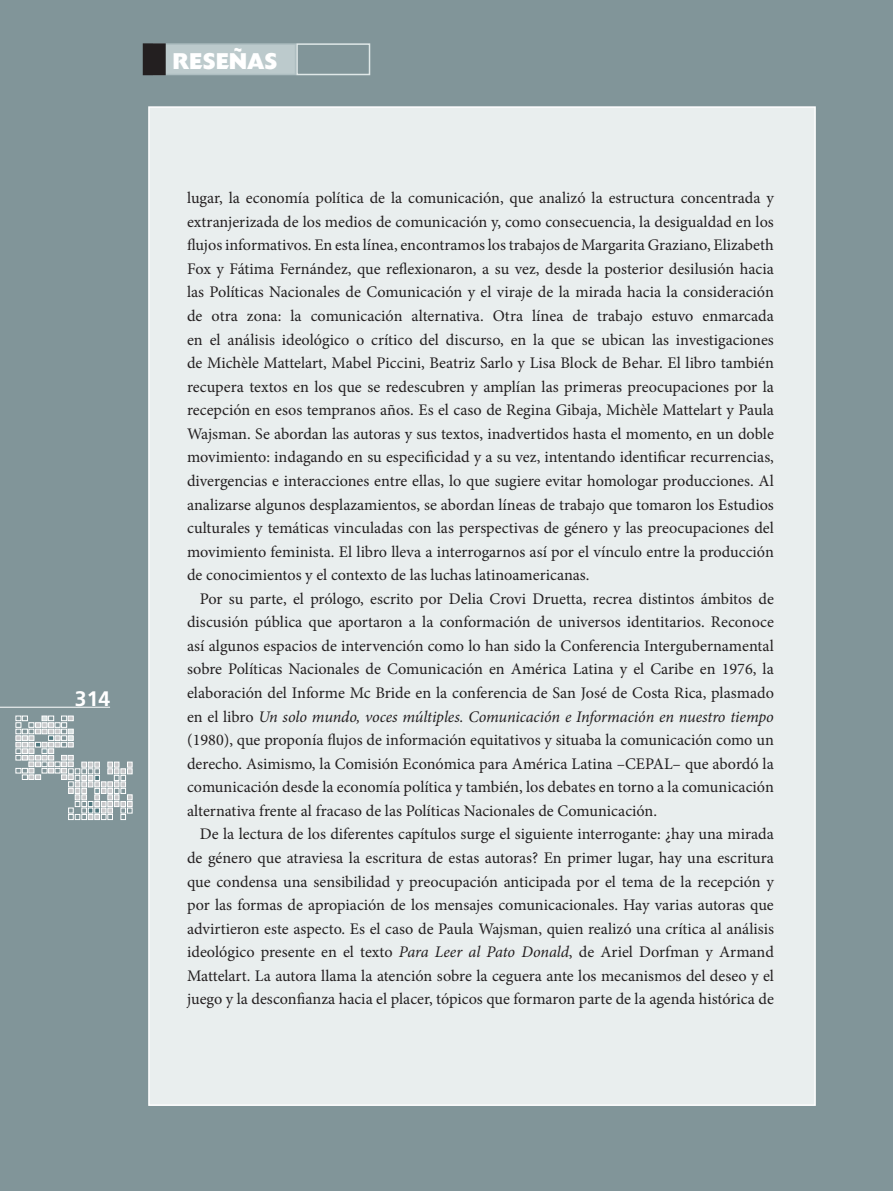
<style>
.page{position:relative;width:893px;height:1191px;background:#819599}
.page>*{position:absolute;margin:0;border:0;box-sizing:border-box;transform-origin:0 0}
.t1{font:700 22.5px "Delta";color:#fff}
.t2{font:700 21px "Frutiger";color:#fff}
.t3{font:16.2px/23.5px "Minion Pro";color:#231f20;text-align:justify}
.s1{font-style:italic}
</style>
<div class="page">
<svg style="left:16px;top:716px;width:116px;height:103px"></svg>
<hr style="left:0;top:707px;width:110px;height:1px;background:#fff">
<div style="left:148px;top:106px;width:668px;height:1000px;background:#e9eeee;border:2px solid #fff"></div>
<div style="left:153px;top:43px;width:143px;height:32px;background:#bccacc;border:2px solid #aebec1"></div>
<div style="left:144px;top:44px;width:21px;height:30px;background:#231f20"></div>
<div style="left:143px;top:43px;width:23px;height:32px;border:2px solid #231f20"></div>
<div style="left:296px;top:43px;width:74px;height:32px;border:2px solid #e0e8e8"></div>
<p class="t2" style="left:75px;top:686px;width:37px">314</p>
<h1 class="t1" style="left:173px;top:47px;width:106px">RESEÑAS</h1>
<p class="t3" style="left:187px;top:186px;width:589px">lugar, la economía política de la comunicación, que analizó la estructura concentrada y extranjerizada de los medios de comunicación y, como consecuencia, la desigualdad en los flujos informativos. En esta línea, encontramos los trabajos de Margarita Graziano, Elizabeth Fox y Fátima Fernández, que reflexionaron, a su vez, desde la posterior desilusión hacia las Políticas Nacionales de Comunicación y el viraje de la mirada hacia la consideración de otra zona: la comunicación alternativa. Otra línea de trabajo estuvo enmarcada en el análisis ideológico o crítico del discurso, en la que se ubican las investigaciones de Michèle Mattelart, Mabel Piccini, Beatriz Sarlo y Lisa Block de Behar. El libro también recupera textos en los que se redescubren y amplían las primeras preocupaciones por la recepción en esos tempranos años. Es el caso de Regina Gibaja, Michèle Mattelart y Paula Wajsman. Se abordan las autoras y sus textos, inadvertidos hasta el momento, en un doble movimiento: indagando en su especificidad y a su vez, intentando identificar recurrencias, divergencias e interacciones entre ellas, lo que sugiere evitar homologar producciones. Al analizarse algunos desplazamientos, se abordan líneas de trabajo que tomaron los Estudios culturales y temáticas vinculadas con las perspectivas de género y las preocupaciones del movimiento feminista. El libro lleva a interrogarnos así por el vínculo entre la producción de conocimientos y el contexto de las luchas latinoamericanas.</p>
<p class="t3" style="left:187px;top:587px;width:588px;text-indent:13px">Por su parte, el prólogo, escrito por Delia Crovi Druetta, recrea distintos ámbitos de discusión pública que aportaron a la conformación de universos identitarios. Reconoce así algunos espacios de intervención como lo han sido la Conferencia Intergubernamental sobre Políticas Nacionales de Comunicación en América Latina y el Caribe en 1976, la elaboración del Informe Mc Bride en la conferencia de San José de Costa Rica, plasmado en el libro <span class="s1">Un solo mundo, voces múltiples. Comunicación e Información en nuestro tiempo </span>(1980), que proponía flujos de información equitativos y situaba la comunicación como un derecho. Asimismo, la Comisión Económica para América Latina –CEPAL– que abordó la comunicación desde la economía política y también, los debates en torno a la comunicación alternativa frente al fracaso de las Políticas Nacionales de Comunicación.</p>
<p class="t3" style="left:187px;top:822px;width:589px;text-indent:13px">De la lectura de los diferentes capítulos surge el siguiente interrogante: ¿hay una mirada de género que atraviesa la escritura de estas autoras? En primer lugar, hay una escritura que condensa una sensibilidad y preocupación anticipada por el tema de la recepción y por las formas de apropiación de los mensajes comunicacionales. Hay varias autoras que advirtieron este aspecto. Es el caso de Paula Wajsman, quien realizó una crítica al análisis ideológico presente en el texto <span class="s1">Para Leer al Pato Donald</span>, de Ariel Dorfman y Armand Mattelart. La autora llama la atención sobre la ceguera ante los mecanismos del deseo y el juego y la desconfianza hacia el placer, tópicos que formaron parte de la agenda histórica de</p>
</div>
